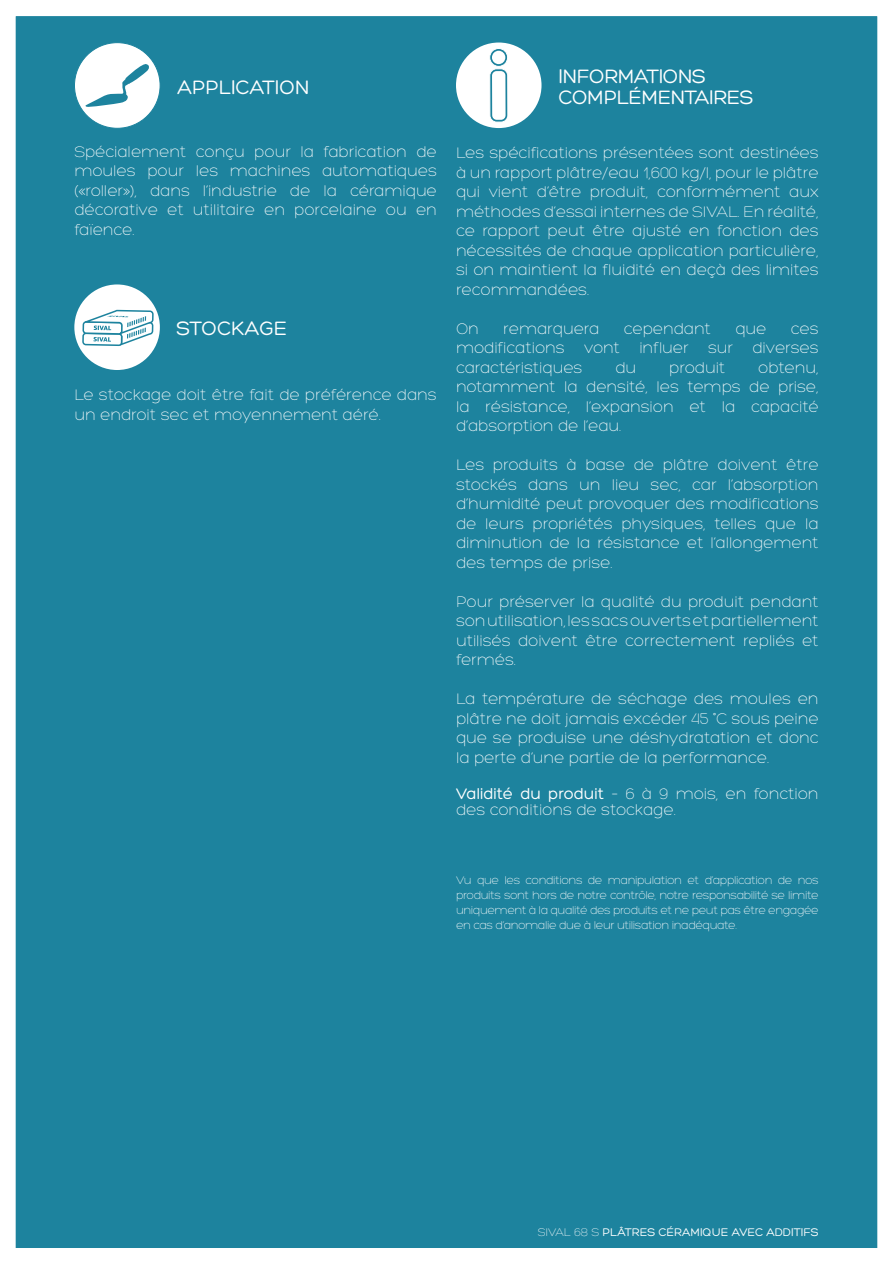
<style>
.page{position:relative;width:893px;height:1263px;background:#fff}
.page>*{position:absolute;margin:0;border:0;box-sizing:border-box;transform-origin:0 0}
.t1{font:21px/21px "Hero";letter-spacing:-.02em;color:#fff}
.t2{font:21px "Hero";color:#fff}
.t3{font:300 16.5px/19.5px "Hero";color:#fff;text-align:justify}
.t4{font:300 12px/15px "Hero";letter-spacing:-.025em;color:#fff;text-align:justify}
.t5{font:12px "Hero";color:#fff}
.s1{font-weight:400}
.s2{font-weight:300}
</style>
<div class="page">
<div style="left:15px;top:16px;width:863px;height:1232px;background:#1d839e"></div>
<div style="left:456px;top:43px;width:85px;height:85px;background:#fff;border-radius:50%"></div>
<svg style="left:489px;top:16px;width:19px;height:248px"></svg>
<div style="left:74px;top:43px;width:86px;height:85px;background:#fff;border-radius:50%"></div>
<svg style="left:85px;top:62px;width:68px;height:47px"></svg>
<div style="left:74px;top:284px;width:86px;height:86px;background:#fff;border-radius:50%"></div>
<svg style="left:82px;top:310px;width:72px;height:36px"></svg>
<p class="t2" style="left:177px;top:76px;width:134px">APPLICATION</p>
<p class="t3" style="left:74px;top:142px;width:364px">Spécialement conçu pour la fabrication de moules pour les machines automatiques («roller»), dans l’industrie de la céramique décorative et utilitaire en porcelaine ou en faïence.</p>
<p class="t2" style="left:177px;top:318px;width:112px">STOCKAGE</p>
<p class="t3" style="left:74px;top:385px;width:364px">Le stockage doit être fait de préférence dans un endroit sec et moyennement aéré.</p>
<p class="t1" style="left:558px;top:66px;width:196px">INFORMATIONS<br>COMPLÉMENTAIRES</p>
<p class="t3" style="left:456px;top:143px;width:364px">Les spécifications présentées sont destinées à un rapport plâtre/eau 1,600 kg/l, pour le plâtre qui vient d’être produit, conformément aux méthodes d’essai internes de SIVAL. En réalité, ce rapport peut être ajusté en fonction des nécessités de chaque application particulière, si on maintient la fluidité en deçà des limites recommandées.</p>
<p class="t3" style="left:456px;top:319px;width:24px">On</p>
<p class="t3" style="left:503px;top:319px;width:98px">remarquera</p>
<p class="t3" style="left:624px;top:319px;width:89px">cependant</p>
<p class="t3" style="left:735px;top:319px;width:33px">que</p>
<p class="t3" style="left:456px;top:319px;width:364px;text-indent:335px">ces modifications vont influer sur diverses caractéristiques</p>
<p class="t3" style="left:456px;top:358px;width:364px;text-indent:302px">obtenu, notamment la densité, les temps de prise, la résistance, l’expansion et la capacité d’absorption de l’eau.</p>
<p class="t3" style="left:456px;top:455px;width:364px">Les produits à base de plâtre doivent être stockés dans un lieu sec, car l’absorption d’humidité peut provoquer des modifications de leurs propriétés physiques, telles que la diminution de la résistance et l’allongement des temps de prise.</p>
<p class="t3" style="left:456px;top:592px;width:364px">Pour préserver la qualité du produit pendant son utilisation, les sacs ouverts et partiellement utilisés doivent être correctement repliés et fermés.</p>
<p class="t3" style="left:456px;top:689px;width:364px">La température de séchage des moules en plâtre ne doit jamais excéder 45 °C sous peine que se produise une déshydratation et donc la perte d’une partie de la performance.</p>
<p class="t3" style="left:456px;top:785px;width:364px;line-height:16.5px"><span class="s1">Validité du produit</span> – 6 à 9 mois, en fonction des conditions de stockage.</p>
<p class="t3" style="left:615px;top:358px;width:22px">du</p>
<p class="t3" style="left:669px;top:358px;width:58px">produit</p>
<p class="t4" style="left:456px;top:873px;width:364px">Vu que les conditions de manipulation et d’application de nos produits sont hors de notre contrôle, notre responsabilité se limite uniquement à la qualité des produits et ne peut pas être engagée en cas d’anomalie due à leur utilisation inadéquate.</p>
<p class="t5" style="left:538px;top:1226px;width:282px"><span class="s2">SIVAL 68 S</span> PLÂTRES CÉRAMIQUE AVEC ADDITIFS</p>
</div>
